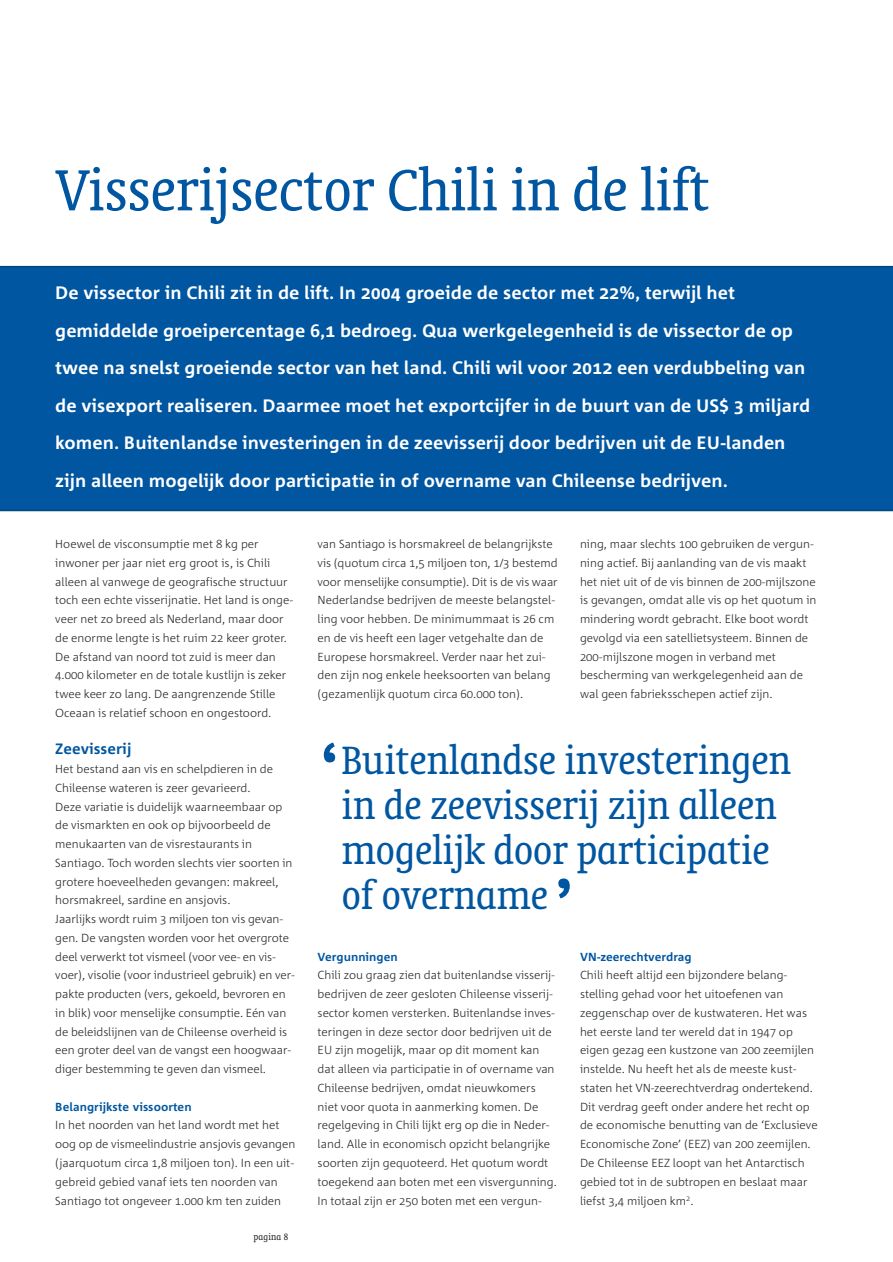
<style>
.page{position:relative;width:893px;height:1262px;background:#fff}
.page>*{position:absolute;margin:0;border:0;box-sizing:border-box;transform-origin:0 0}
.t1{font:condensed 93px "Oranda BT";color:#0056a0}
.t2{font:condensed 66px "Oranda BT";color:#0056a0}
.t3{font:condensed 45px/45px "Oranda BT";color:#0056a0}
.t4{font:18px/37.5px "Agrofont Vet";color:#fff}
.t5{font:15px "Agrofont Vet";color:#0056a0}
.t6{font:11.7px/18.8px "Agrofont Mager";color:#242a27}
.t7{font:11.7px "Agrofont Vet";color:#0056a0}
.t8{font:condensed 10.5px "Oranda BT";letter-spacing:.015em;color:#242a27}
</style>
<div class="page">
<div style="left:0;top:267px;width:892px;height:243px;background:#0056a0"></div>
<hr style="left:0;top:266px;width:892px;height:1px;background:#004681">
<hr style="left:0;top:510px;width:892px;height:1px;background:#004681">
<h2 class="t2" style="left:55px;top:163px;width:656px">Visserijsector Chili in de lift</h2>
<p class="t4" style="left:55px;top:276px;width:756px">De vissector in Chili zit in de lift. In 2004 groeide de sector met 22%, terwijl het gemiddelde groeipercentage 6,1 bedroeg. Qua werkgelegenheid is de vissector de op twee na snelst groeiende sector van het land. Chili wil voor 2012 een verdubbeling van de visexport realiseren. Daarmee moet het exportcijfer in de buurt van de US$ 3 miljard komen. Buitenlandse investeringen in de zeevisserij door bedrijven uit de EU-landen zijn alleen mogelijk door participatie in of overname van Chileense bedrijven.</p>
<p class="t6" style="left:55px;top:536px;width:239px">Hoewel de visconsumptie met 8 kg per inwoner per jaar niet erg groot is, is Chili alleen al vanwege de geografische structuur toch een echte visserijnatie. Het land is onge&shy;veer net zo breed als Nederland, maar door de enorme lengte is het ruim 22 keer groter.<br>De afstand van noord tot zuid is meer dan 4.000 kilometer en de totale kustlijn is zeker twee keer zo lang. De aangrenzende Stille Oceaan is relatief schoon en ongestoord.</p>
<p class="t5" style="left:55px;top:743px;width:78px">Zeevisserij</p>
<p class="t6" style="left:55px;top:761px;width:241px">Het bestand aan vis en schelpdieren in de Chileense wateren is zeer gevarieerd.<br>Deze variatie is duidelijk waarneembaar op de vismarkten en ook op bijvoorbeeld de menukaarten van de visrestaurants in Santiago. Toch worden slechts vier soorten in grotere hoeveelheden gevangen: makreel, horsmakreel, sardine en ansjovis.<br>Jaarlijks wordt ruim 3 miljoen ton vis gevan&shy;gen. De vangsten worden voor het overgrote deel verwerkt tot vismeel (voor vee- en vis&shy;voer), visolie (voor industrieel gebruik) en ver&shy;pakte producten (vers, gekoeld, bevroren en in blik) voor menselijke consumptie. Eén van de beleidslijnen van de Chileense overheid is een groter deel van de vangst een hoogwaar&shy;diger bestemming te geven dan vismeel.</p>
<p class="t7" style="left:55px;top:1102px;width:138px">Belangrijkste vissoorten</p>
<p class="t6" style="left:55px;top:1117px;width:241px">In het noorden van het land wordt met het oog op de vismeelindustrie ansjovis gevangen (jaarquotum circa 1,8 miljoen ton). In een uit&shy;gebreid gebied vanaf iets ten noorden van Santiago tot ongeveer 1.000 km ten zuiden</p>
<p class="t8" style="left:253px;top:1232px;width:36px">pagina 8</p>
<p class="t6" style="left:317px;top:536px;width:241px">van Santiago is horsmakreel de belangrijkste vis (quotum circa 1,5 miljoen ton, 1/3 bestemd voor menselijke consumptie). Dit is de vis waar Nederlandse bedrijven de meeste belangstel&shy;ling voor hebben. De minimummaat is 26 cm en de vis heeft een lager vetgehalte dan de Europese horsmakreel. Verder naar het zui&shy;den zijn nog enkele heeksoorten van belang (gezamenlijk quotum circa 60.000 ton).</p>
<p class="t6" style="left:580px;top:536px;width:238px">ning, maar slechts 100 gebruiken de vergun&shy;ning actief. Bij aanlanding van de vis maakt het niet uit of de vis binnen de 200-mijlszone is gevangen, omdat alle vis op het quotum in mindering wordt gebracht. Elke boot wordt gevolgd via een satellietsysteem. Binnen de 200-mijlszone mogen in verband met bescherming van werkgelegenheid aan de wal geen fabrieksschepen actief zijn.</p>
<h1 class="t1" style="left:319px;top:734px;width:21px">‘</h1>
<h3 class="t3" style="left:342px;top:741px;width:451px">Buitenlandse investeringen in de zeevisserij zijn alleen mogelijk door participatie of overname</h3>
<h1 class="t1" style="left:553px;top:869px;width:21px">’</h1>
<p class="t7" style="left:317px;top:952px;width:82px">Vergunningen</p>
<p class="t6" style="left:317px;top:967px;width:241px">Chili zou graag zien dat buitenlandse visserij&shy;bedrijven de zeer gesloten Chileense visserij&shy;sector komen versterken. Buitenlandse inves&shy;teringen in deze sector door bedrijven uit de EU zijn mogelijk, maar op dit moment kan dat alleen via participatie in of overname van Chileense bedrijven, omdat nieuwkomers niet voor quota in aanmerking komen. De regelgeving in Chili lijkt erg op die in Neder&shy;land. Alle in economisch opzicht belangrijke soorten zijn gequoteerd. Het quotum wordt toegekend aan boten met een visvergunning.<br>In totaal zijn er 250 boten met een vergun-</p>
<p class="t7" style="left:580px;top:952px;width:113px">VN-zeerechtverdrag</p>
<p class="t6" style="left:580px;top:967px;width:239px">Chili heeft altijd een bijzondere belang&shy;stelling gehad voor het uitoefenen van zeggenschap over de kustwateren. Het was het eerste land ter wereld dat in 1947 op eigen gezag een kustzone van 200 zeemijlen instelde. Nu heeft het als de meeste kust&shy;staten het VN-zeerechtverdrag ondertekend.<br>Dit verdrag geeft onder andere het recht op de economische benutting van de ‘Exclusieve Economische Zone’ (EEZ) van 200 zeemijlen.<br>De Chileense EEZ loopt van het Antarctisch gebied tot in de subtropen en beslaat maar liefst 3,4 miljoen km<sup>2</sup>.</p>
</div>
